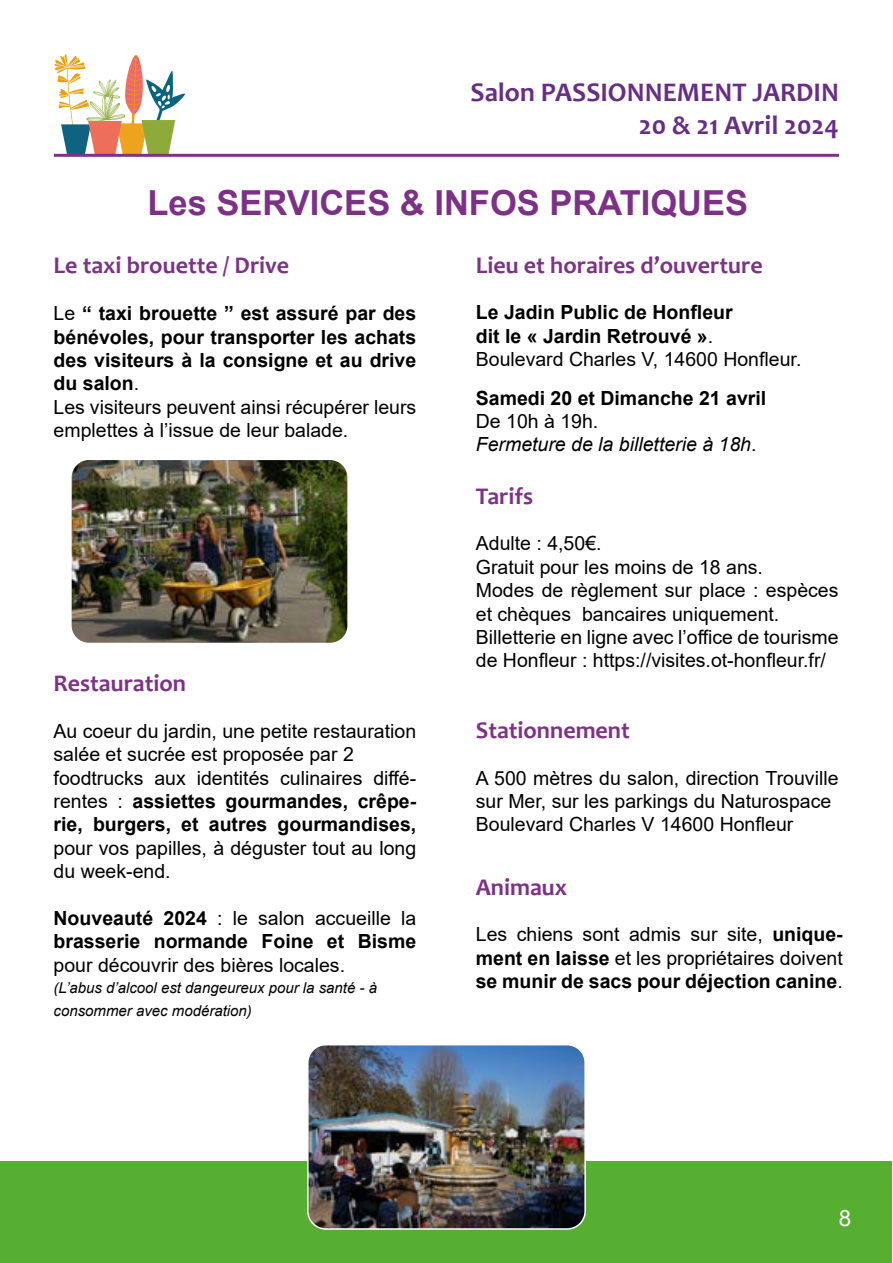
<style>
.page{position:relative;width:893px;height:1263px;background:#fff}
.page>*{position:absolute;margin:0;border:0;box-sizing:border-box;transform-origin:0 0}
.t1{font:700 34.5px "Arial";color:#7c3186}
.t2{font:700 27px/32.4px "Candara";color:#672d87;text-align:right}
.t3{font:700 24px "Candara";color:#7e3287}
.t4{font:22.5px "Arial";color:#fff}
.t5{font:19.5px/23.4px "Arial";color:#000}
.t6{font:700 19.5px/23.4px "Arial";color:#000}
.t7{font:italic 19.5px/23.4px "Arial";color:#000}
.t8{font:italic 15px/23.4px "Arial";color:#000}
.s1{font-weight:400}
.s2{font-style:normal}
.s3{font-weight:700}
</style>
<div class="page">
<div style="left:0;top:1162px;width:892px;height:101px;background:#56af31"></div>
<svg style="left:54px;top:54px;width:131px;height:100px"></svg>
<img style="left:310px;top:1047px;width:273px;height:180px">
<div style="left:307px;top:1044px;width:279px;height:186px;border:2px solid #fff;border-radius:18px"></div>
<img style="left:73px;top:462px;width:273px;height:179px">
<div style="left:70px;top:459px;width:279px;height:185px;border:2px solid #fff;border-radius:18px"></div>
<hr style="left:54px;top:154px;width:785px;height:3px;background:#7e3287">
<h2 class="t2" style="left:471px;top:76px;width:370px">Salon PASSIONNEMENT JARDIN<br>20 &amp; 21 Avril 2024</h2>
<h1 class="t1" style="left:147px;top:178px;width:602px">Les SERVICES &amp; INFOS PRATIQUES</h1>
<p class="t3" style="left:54px;top:251px;width:237px">Le taxi brouette / Drive</p>
<p class="t6" style="left:54px;top:302px;width:364px"><span class="s1">Le</span> “ taxi brouette ” est assuré par des bénévoles, pour transporter les achats des visiteurs à la consigne et au drive du salon<span class="s1">.<br>Les visiteurs peuvent ainsi récupérer leurs emplettes à l’issue de leur balade.</span></p>
<p class="t3" style="left:476px;top:250px;width:288px">Lieu et horaires d’ouverture</p>
<p class="t6" style="left:476px;top:301px;width:327px">Le Jadin Public de Honfleur<br>dit le « Jardin Retrouvé »<span class="s1">.<br>Boulevard Charles V, 14600 Honfleur.</span></p>
<p class="t6" style="left:476px;top:386px;width:292px">Samedi 20 et Dimanche 21 avril</p>
<p class="t7" style="left:476px;top:410px;width:282px"><span class="s2">De 10h à 19h.<br></span>Fermeture de la billetterie à 18h<span class="s2">.</span></p>
<p class="t3" style="left:476px;top:481px;width:59px">Tarifs</p>
<p class="t5" style="left:476px;top:532px;width:364px">Adulte : 4,50€.<br>Gratuit pour les moins de 18 ans.<br>Modes de règlement sur place : espèces et chèques bancaires uniquement.<br>Billetterie en ligne avec l’office de tourisme de Honfleur : https://visites.ot-honfleur.fr/</p>
<p class="t3" style="left:54px;top:668px;width:134px">Restauration</p>
<p class="t5" style="left:54px;top:719px;width:364px">Au coeur du jardin, une petite restauration salée et sucrée est proposée par 2 foodtrucks aux identités culinaires diffé&shy;rentes : <span class="s3">assiettes gourmandes, crêpe&shy;rie, burgers, et autres gourmandises,</span></p>
<p class="t5" style="left:54px;top:836px;width:364px">pour vos papilles, à déguster tout au long du week-end.</p>
<p class="t6" style="left:54px;top:907px;width:364px">Nouveauté 2024 <span class="s1">: le salon accueille la </span>brasserie normande Foine et Bisme</p>
<p class="t5" style="left:54px;top:953px;width:293px">pour découvrir des bières locales.</p>
<p class="t8" style="left:54px;top:976px;width:325px">(L’abus d’alcool est dangeureux pour la santé - à consommer avec modération)</p>
<p class="t3" style="left:476px;top:715px;width:156px">Stationnement</p>
<p class="t5" style="left:476px;top:766px;width:364px">A 500 mètres du salon, direction Trouville sur Mer, sur les parkings du Naturospace<br>Boulevard Charles V 14600 Honfleur</p>
<p class="t3" style="left:476px;top:872px;width:93px">Animaux</p>
<p class="t5" style="left:476px;top:923px;width:368px;text-align:justify">Les chiens sont admis sur site, <span class="s3">unique&shy;ment en laisse</span> et les propriétaires doivent <span class="s3">se munir de sacs pour déjection canine</span>.</p>
<p class="t4" style="left:839px;top:1202px;width:14px">8</p>
</div>
